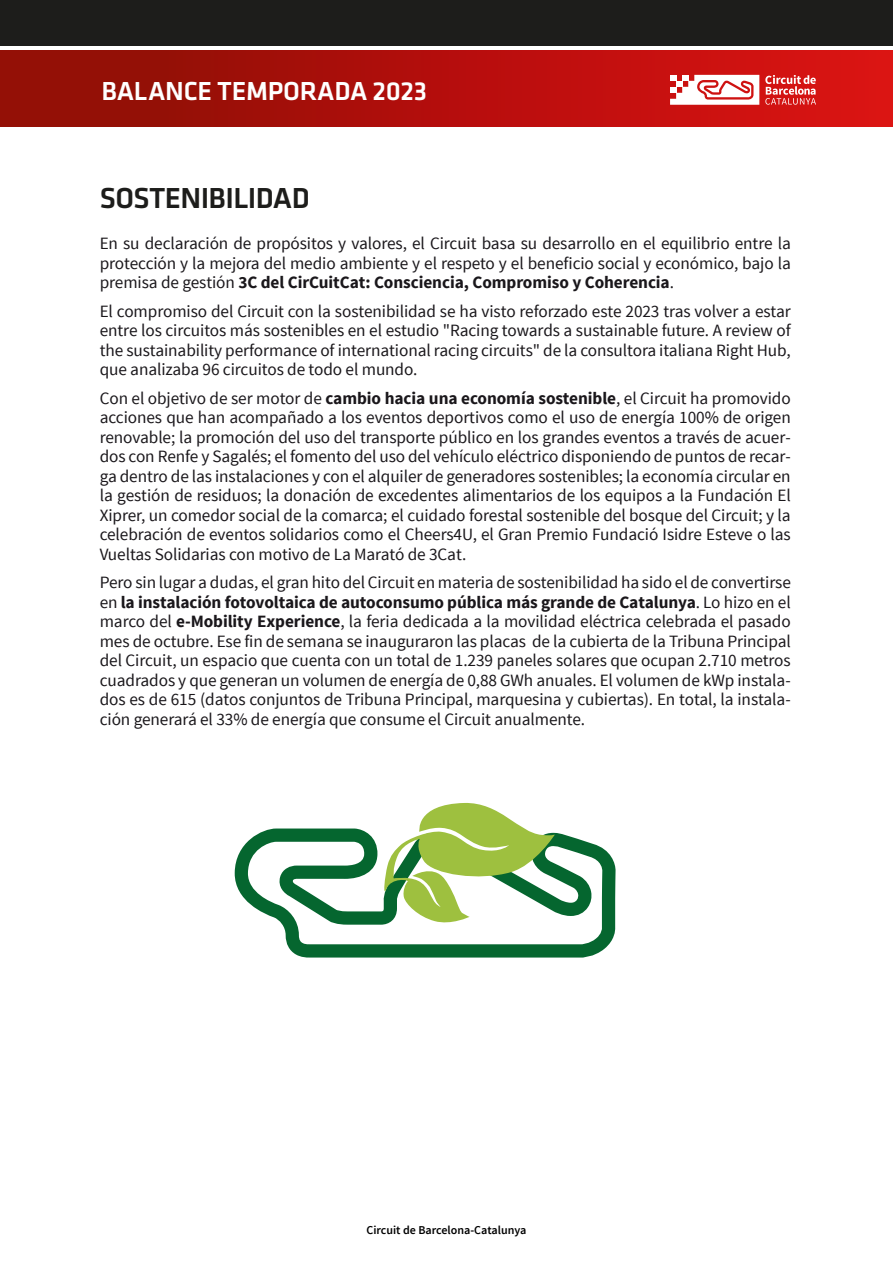
<style>
.page{position:relative;width:893px;height:1263px;background:#fff}
.page>*{position:absolute;margin:0;border:0;box-sizing:border-box;transform-origin:0 0}
.t1{font:500 30px "Klavika";letter-spacing:-.02em;color:#1d1d1b}
.t2{font:500 27px "Klavika";letter-spacing:-.01em;color:#fff}
.t3{font:17.25px/19.5px "Source Sans Pro";letter-spacing:-.005em;color:#1a171b;text-align:justify}
.t4{font:600 12px "Source Sans Pro";color:#000}
.s1{font-weight:700}
</style>
<div class="page">
<div style="left:0;top:50px;width:893px;height:77px;background:linear-gradient(to right,#8b0e04,#dd1214)"></div>
<svg style="left:765px;top:75px;width:51px;height:30px;background:#e05958"></svg>
<svg style="left:670px;top:75px;width:89px;height:30px"></svg>
<div style="left:0;top:0;width:893px;height:46px;background:#1d1d1b"></div>
<svg style="left:234px;top:828px;width:382px;height:129px"></svg>
<svg style="left:382px;top:803px;width:173px;height:122px"></svg>
<h2 class="t2" style="left:101px;top:77px;width:327px">BALANCE TEMPORADA 2023</h2>
<h1 class="t1" style="left:100px;top:182px;width:212px">SOSTENIBILIDAD</h1>
<p class="t3" style="left:100px;top:234px;width:693px">En su declaración de propósitos y valores, el Circuit basa su desarrollo en el equilibrio entre la protección y la mejora del medio ambiente y el respeto y el beneficio social y económico, bajo la premisa de gestión <span class="s1">3C del CirCuitCat: Consciencia, Compromiso y Coherencia</span>.</p>
<p class="t3" style="left:100px;top:301px;width:693px">El compromiso del Circuit con la sostenibilidad se ha visto reforzado este 2023 tras volver a estar entre los circuitos más sostenibles en el estudio "Racing towards a sustainable future. A review of the sustainability performance of international racing circuits" de la consultora italiana Right Hub, que analizaba 96 circuitos de todo el mundo.</p>
<p class="t3" style="left:100px;top:388px;width:693px">Con el objetivo de ser motor de <span class="s1">cambio hacia una economía sostenible</span>, el Circuit ha promovido acciones que han acompañado a los eventos deportivos como el uso de energía 100% de origen renovable; la promoción del uso del transporte público en los grandes eventos a través de acuer&shy;dos con Renfe y Sagalés; el fomento del uso del vehículo eléctrico disponiendo de puntos de recar&shy;ga dentro de las instalaciones y con el alquiler de generadores sostenibles; la economía circular en la gestión de residuos; la donación de excedentes alimentarios de los equipos a la Fundación El Xiprer, un comedor social de la comarca; el cuidado forestal sostenible del bosque del Circuit; y la celebración de eventos solidarios como el Cheers4U, el Gran Premio Fundació Isidre Esteve o las Vueltas Solidarias con motivo de La Marató de 3Cat.</p>
<p class="t3" style="left:100px;top:573px;width:693px">Pero sin lugar a dudas, el gran hito del Circuit en materia de sostenibilidad ha sido el de convertirse en <span class="s1">la instalación fotovoltaica de autoconsumo pública más grande de Catalunya</span>. Lo hizo en el marco del <span class="s1">e-Mobility Experience</span>, la feria dedicada a la movilidad eléctrica celebrada el pasado mes de octubre. Ese fin de semana se inauguraron las placas de la cubierta de la Tribuna Principal del Circuit, un espacio que cuenta con un total de 1.239 paneles solares que ocupan 2.710 metros cuadrados y que generan un volumen de energía de 0,88 GWh anuales. El volumen de kWp instala&shy;dos es de 615 (datos conjuntos de Tribuna Principal, marquesina y cubiertas). En total, la instala&shy;ción generará el 33% de energía que consume el Circuit anualmente.</p>
<p class="t4" style="left:367px;top:1222px;width:161px">Circuit de Barcelona-Catalunya</p>
</div>
